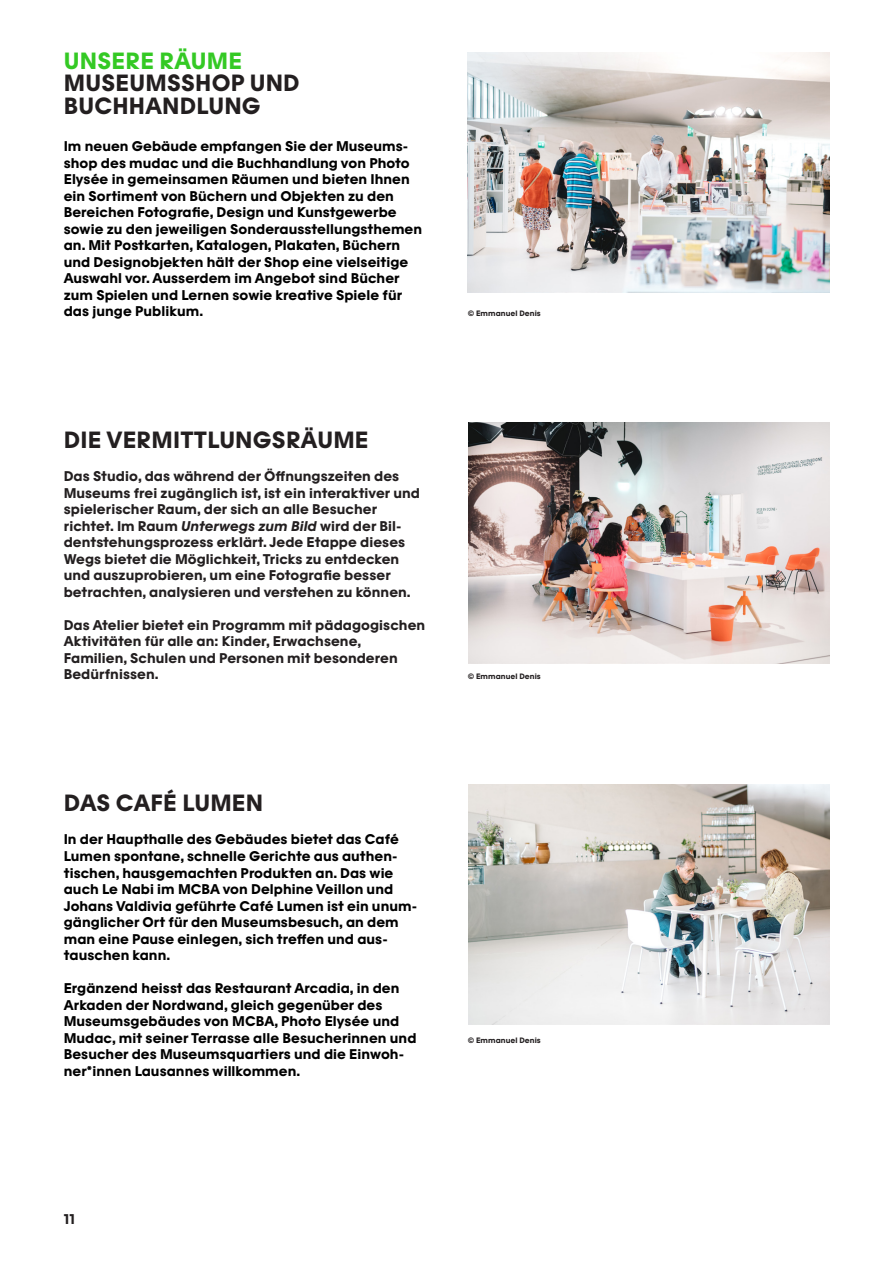
<style>
.page{position:relative;width:893px;height:1263px;background:#fff}
.page>*{position:absolute;margin:0;border:0;box-sizing:border-box;transform-origin:0 0}
.M{font:700 22.5px/22.5px "Photo Elysee";letter-spacing:.01em;color:#231f20}
.S_CREDIT{font:700 13.5px/16.5px "Photo Elysee";letter-spacing:.005em;color:#000}
.S{font:700 13.5px/16.5px "Photo Elysee";letter-spacing:.005em;color:#231f20}
.S_CREDIT-2{font:700 7.5px "Photo Elysee";letter-spacing:.005em;color:#231f20}
.s1{color:#fff}
.s2{font-style:italic}
</style>
<div class="page">
<img style="left:468px;top:52px;width:362px;height:241px">
<img style="left:468px;top:423px;width:362px;height:240px">
<img style="left:468px;top:784px;width:362px;height:241px">
<p class="M" style="left:64px;top:48px;width:237px"><span class="s1">UNSERE RÄUME<br></span>MUSEUMSSHOP UND<br>BUCHHANDLUNG</p>
<p class="S_CREDIT" style="left:64px;top:137px;width:360px">Im neuen Gebäude empfangen Sie der Museums&shy;shop des mudac und die Buchhandlung von Photo Elysée in gemeinsamen Räumen und bieten Ihnen ein Sortiment von Büchern und Objekten zu den Bereichen Fotografie, Design und Kunstgewerbe sowie zu den jeweiligen Sonderausstellungsthemen an. Mit Postkarten, Katalogen, Plakaten, Büchern und Designobjekten hält der Shop eine vielseitige Auswahl vor. Ausserdem im Angebot sind Bücher zum Spielen und Lernen sowie kreative Spiele für das junge Publikum.</p>
<p class="M" style="left:64px;top:427px;width:306px">DIE VERMITTLUNGSRÄUME</p>
<p class="S" style="left:64px;top:467px;width:337px">Das Studio, das während der Öffnungszeiten des</p>
<p class="S" style="left:64px;top:484px;width:358px">Museums frei zugänglich ist, ist ein interaktiver und</p>
<p class="S" style="left:64px;top:500px;width:349px">spielerischer Raum, der sich an alle Besucher richtet. Im Raum <span class="s2">Unterwegs zum Bild</span> wird der Bil&shy;dentstehungsprozess erklärt. Jede Etappe dieses Wegs bietet die Möglichkeit, Tricks zu entdecken und auszuprobieren, um eine Fotografie besser betrachten, analysieren und verstehen zu können.</p>
<p class="S" style="left:64px;top:616px;width:363px">Das Atelier bietet ein Programm mit pädagogischen</p>
<p class="S" style="left:64px;top:632px;width:335px">Aktivitäten für alle an: Kinder, Erwachsene,<br>Familien, Schulen und Personen mit besonderen<br>Bedürfnissen.</p>
<p class="S_CREDIT-2" style="left:468px;top:308px;width:75px">© Emmanuel Denis</p>
<p class="S_CREDIT-2" style="left:468px;top:671px;width:75px">© Emmanuel Denis</p>
<p class="M" style="left:64px;top:790px;width:201px">DAS CAFÉ LUMEN</p>
<p class="S_CREDIT" style="left:64px;top:830px;width:337px">In der Haupthalle des Gebäudes bietet das Café</p>
<p class="S_CREDIT" style="left:64px;top:847px;width:335px">Lumen spontane, schnelle Gerichte aus authen&shy;tischen, hausgemachten Produkten an. Das wie</p>
<p class="S_CREDIT" style="left:64px;top:880px;width:331px">auch Le Nabi im MCBA von Delphine Veillon und</p>
<p class="S_CREDIT" style="left:64px;top:896px;width:355px">Johans Valdivia geführte Café Lumen ist ein unum&shy;gänglicher Ort für den Museumsbesuch, an dem</p>
<p class="S_CREDIT" style="left:64px;top:929px;width:325px">man eine Pause einlegen, sich treffen und aus&shy;tauschen kann.</p>
<p class="S_CREDIT" style="left:64px;top:979px;width:337px">Ergänzend heisst das Restaurant Arcadia, in den</p>
<p class="S_CREDIT" style="left:64px;top:995px;width:320px">Arkaden der Nordwand, gleich gegenüber des</p>
<p class="S_CREDIT" style="left:64px;top:1012px;width:337px">Museumsgebäudes von MCBA, Photo Elysée und</p>
<p class="S_CREDIT" style="left:64px;top:1028px;width:354px">Mudac, mit seiner Terrasse alle Besucherinnen und</p>
<p class="S_CREDIT" style="left:64px;top:1045px;width:342px">Besucher des Museumsquartiers und die Einwoh&shy;ner*innen Lausannes willkommen.</p>
<p class="S_CREDIT-2" style="left:468px;top:1034px;width:75px">© Emmanuel Denis</p>
<p class="S" style="left:64px;top:1210px;width:13px">11</p>
</div>
